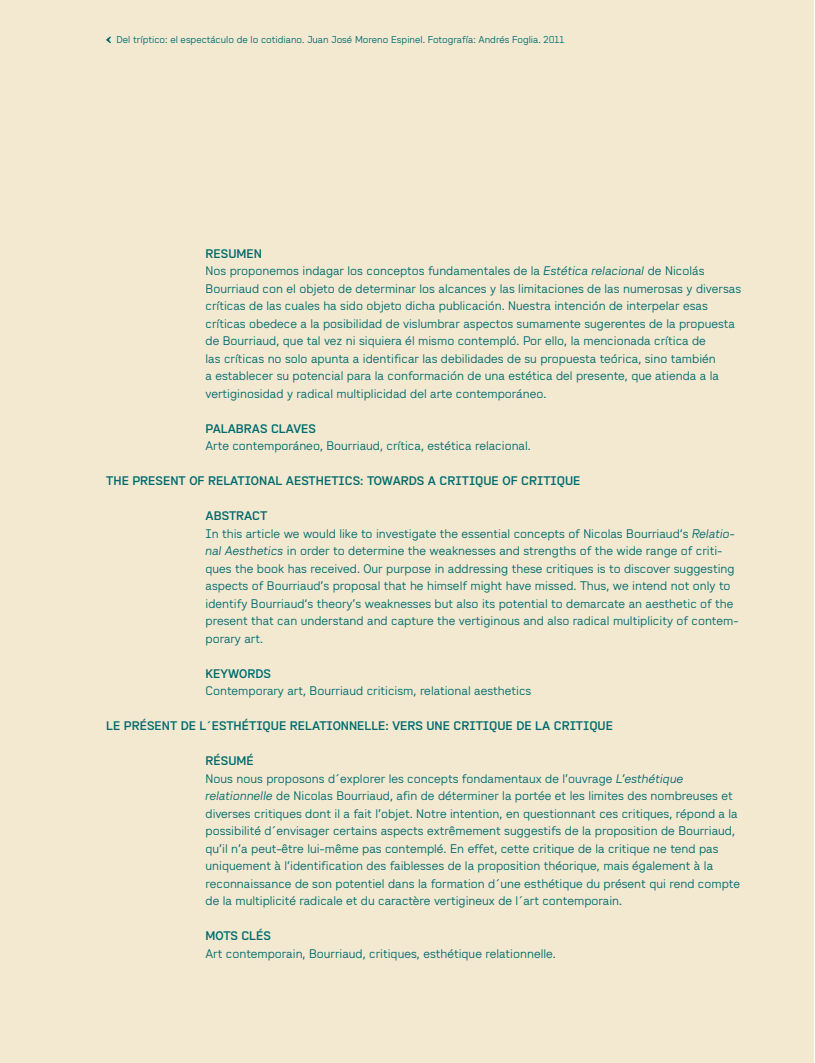
<style>
.page{position:relative;width:815px;height:1063px;background:#fff}
.page>*{position:absolute;margin:0;border:0;box-sizing:border-box;transform-origin:0 0}
.t1{font:12.5px/17.5px "Wedding Sans";color:#006b6e}
.t2{font:500 12.5px "Wedding Sans";color:#006b6e}
.t3{font:10px "Wedding Sans";color:#006b6e}
.s1{font-weight:500}
.s2{font-style:italic}
</style>
<div class="page">
<div style="left:0;top:0;width:814px;height:1063px;background:#f3e9d0"></div>
<svg style="left:106px;top:36px;width:5px;height:7px"></svg>
<p class="t3" style="left:117px;top:34px;width:449px">Del tríptico: el espectáculo de lo cotidiano. Juan José Moreno Espinel. Fotografía: Andrés Foglia. 2011</p>
<p class="t1" style="left:206px;top:245px;width:537px"><span class="s1">RESUMEN<br></span>Nos proponemos indagar los conceptos fundamentales de la <span class="s2">Estética relacional</span> de Nicolás Bourriaud con el objeto de determinar los alcances y las limitaciones de las numerosas y diversas críticas de las cuales ha sido objeto dicha publicación. Nuestra intención de interpelar esas críticas obedece a la posibilidad de vislumbrar aspectos sumamente sugerentes de la propuesta de Bourriaud, que tal vez ni siquiera él mismo contempló. Por ello, la mencionada crítica de<br>las críticas no solo apunta a identificar las debilidades de su propuesta teórica, sino también<br>a establecer su potencial para la conformación de una estética del presente, que atienda a la vertiginosidad y radical multiplicidad del arte contemporáneo.</p>
<p class="t2" style="left:206px;top:421px;width:112px">PALABRAS CLAVES</p>
<p class="t1" style="left:206px;top:437px;width:327px">Arte contemporáneo, Bourriaud, crítica, estética relacional.</p>
<p class="t2" style="left:106px;top:474px;width:476px">THE PRESENT OF RELATIONAL AESTHETICS: TOWARDS A CRITIQUE OF CRITIQUE</p>
<p class="t1" style="left:206px;top:507px;width:535px"><span class="s1">ABSTRACT<br></span>In this article we would like to investigate the essential concepts of Nicolas Bourriaud‘s <span class="s2">Relatio&shy;nal Aesthetics</span> in order to determine the weaknesses and strengths of the wide range of criti&shy;ques the book has received. Our purpose in addressing these critiques is to discover suggesting aspects of Bourriaud’s proposal that he himself might have missed. Thus, we intend not only to identify Bourriaud‘s theory’s weaknesses but also its potential to demarcate an aesthetic of the present that can understand and capture the vertiginous and also radical multiplicity of contem&shy;porary art.</p>
<p class="t2" style="left:206px;top:666px;width:67px">KEYWORDS</p>
<p class="t1" style="left:206px;top:682px;width:327px">Contemporary art, Bourriaud criticism, relational aesthetics</p>
<p class="t2" style="left:106px;top:719px;width:508px">LE PRÉSENT DE L´ESTHÉTIQUE RELATIONNELLE: VERS UNE CRITIQUE DE LA CRITIQUE</p>
<p class="t1" style="left:206px;top:752px;width:536px"><span class="s1">RÉSUMÉ<br></span>Nous nous proposons d´explorer les concepts fondamentaux de l’ouvrage <span class="s2">L’esthétique relationnelle</span> de Nicolas Bourriaud, afin de déterminer la portée et les limites des nombreuses et diverses critiques dont il a fait l’objet. Notre intention, en questionnant ces critiques, répond a la possibilité d´envisager certains aspects extrêmement suggestifs de la proposition de Bourriaud, qu’il n’a peut-être lui-même pas contemplé. En effet, cette critique de la critique ne tend pas uniquement à l’identification des faiblesses de la proposition théorique, mais également à la reconnaissance de son potentiel dans la formation d´une esthétique du présent qui rend compte de la multiplicité radicale et du caractère vertigineux de l´art contemporain.</p>
<p class="t2" style="left:206px;top:929px;width:67px">MOTS CLÉS</p>
<p class="t1" style="left:206px;top:945px;width:352px">Art contemporain, Bourriaud, critiques, esthétique relationnelle.</p>
</div>
